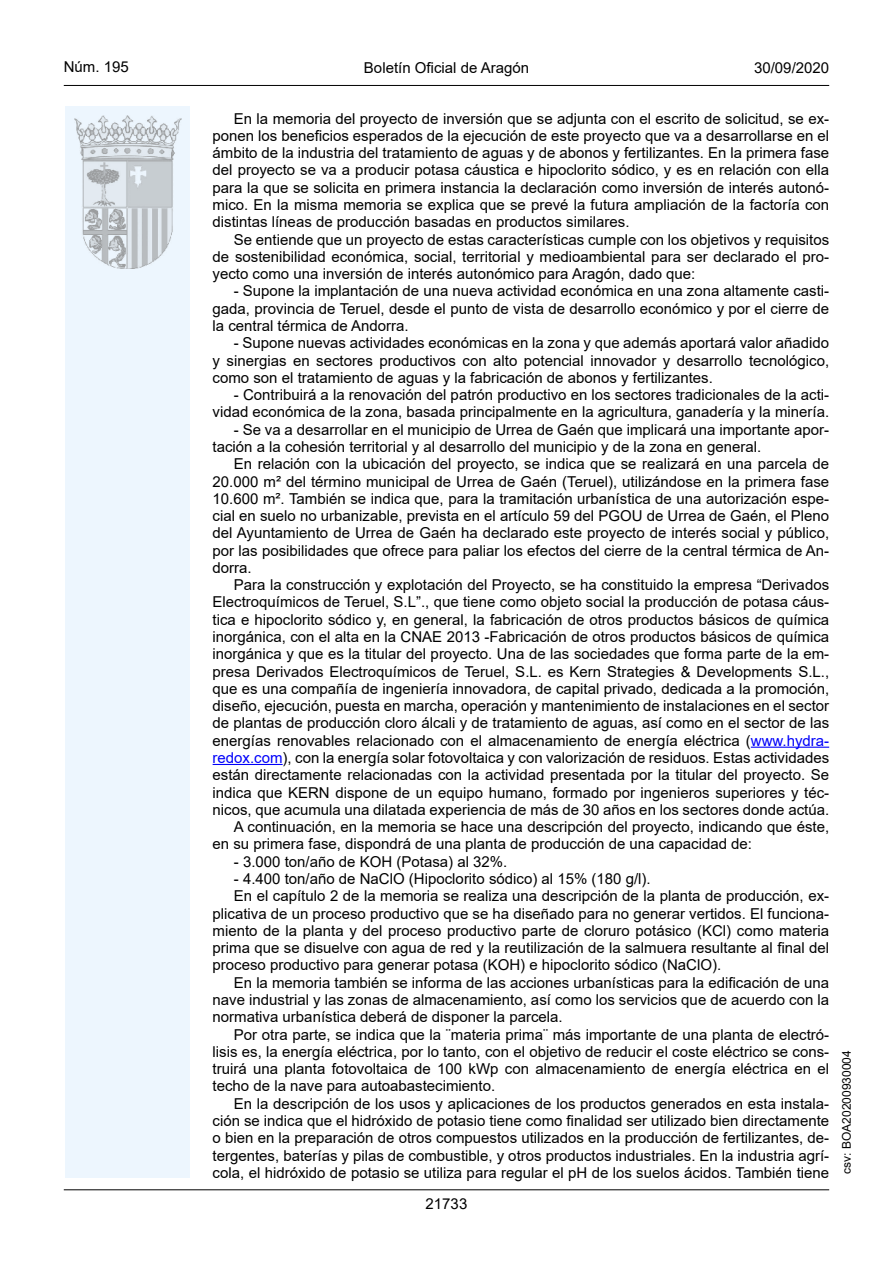
<style>
.page{position:relative;width:893px;height:1263px;background:#fff}
.page>*{position:absolute;margin:0;border:0;box-sizing:border-box;transform-origin:0 0}
.inicio_de_parrafo{font:15px/17.2px "Arial";color:#000;text-align:justify}
.t1{font:15px "Arial MT2";color:#000}
.t2{font:12px "Arial MT2";color:#000}
.s1{color:#0000fa}
</style>
<div class="page">
<div style="left:65px;top:106px;width:125px;height:1072px;background:#edf6fe"></div>
<img style="left:75px;top:115px;width:106px;height:153px">
<hr style="left:64px;top:85px;width:765px;height:1px;background:#000">
<hr style="left:64px;top:1189px;width:765px;height:1px;background:#000">
<hr style="left:751px;top:747px;width:78px;height:1px;background:#0000fa">
<hr style="left:213px;top:764px;width:70px;height:1px;background:#0000fa">
<p class="t1" style="left:64px;top:57px;width:67px">Núm. 195</p>
<p class="inicio_de_parrafo" style="left:364px;top:59px;width:167px">Boletín Oficial de Aragón</p>
<p class="t1" style="left:754px;top:57px;width:77px">30/09/2020</p>
<p class="inicio_de_parrafo" style="left:213px;top:110px;width:618px;text-indent:21px">En la memoria del proyecto de inversión que se adjunta con el escrito de solicitud, se ex&shy;ponen los beneficios esperados de la ejecución de este proyecto que va a desarrollarse en el ámbito de la industria del tratamiento de aguas y de abonos y fertilizantes. En la primera fase del proyecto se va a producir potasa cáustica e hipoclorito sódico, y es en relación con ella para la que se solicita en primera instancia la declaración como inversión de interés autonó&shy;mico. En la misma memoria se explica que se prevé la futura ampliación de la factoría con distintas líneas de producción basadas en productos similares.</p>
<p class="inicio_de_parrafo" style="left:213px;top:231px;width:618px;text-indent:21px">Se entiende que un proyecto de estas características cumple con los objetivos y requisitos de sostenibilidad económica, social, territorial y medioambiental para ser declarado el pro&shy;yecto como una inversión de interés autonómico para Aragón, dado que:</p>
<p class="inicio_de_parrafo" style="left:213px;top:282px;width:618px;text-indent:21px">- Supone la implantación de una nueva actividad económica en una zona altamente casti&shy;gada, provincia de Teruel, desde el punto de vista de desarrollo económico y por el cierre de la central térmica de Andorra.</p>
<p class="inicio_de_parrafo" style="left:213px;top:334px;width:618px;text-indent:21px">- Supone nuevas actividades económicas en la zona y que además aportará valor añadido y sinergias en sectores productivos con alto potencial innovador y desarrollo tecnológico, como son el tratamiento de aguas y la fabricación de abonos y fertilizantes.</p>
<p class="inicio_de_parrafo" style="left:213px;top:386px;width:618px;text-align:right">- Contribuirá a la renovación del patrón productivo en los sectores tradicionales de la acti&shy;vidad económica de la zona, basada principalmente en la agricultura, ganadería y la minería.</p>
<p class="inicio_de_parrafo" style="left:213px;top:421px;width:618px;text-indent:21px">- Se va a desarrollar en el municipio de Urrea de Gaén que implicará una importante apor&shy;tación a la cohesión territorial y al desarrollo del municipio y de la zona en general.</p>
<p class="inicio_de_parrafo" style="left:213px;top:455px;width:618px;text-indent:21px">En relación con la ubicación del proyecto, se indica que se realizará en una parcela de 20.000 m² del término municipal de Urrea de Gaén (Teruel), utilizándose en la primera fase 10.600 m². También se indica que, para la tramitación urbanística de una autorización espe&shy;cial en suelo no urbanizable, prevista en el artículo 59 del PGOU de Urrea de Gaén, el Pleno del Ayuntamiento de Urrea de Gaén ha declarado este proyecto de interés social y público, por las posibilidades que ofrece para paliar los efectos del cierre de la central térmica de An&shy;dorra.</p>
<p class="inicio_de_parrafo" style="left:213px;top:576px;width:618px;text-indent:21px">Para la construcción y explotación del Proyecto, se ha constituido la empresa “Derivados Electroquímicos de Teruel, S.L”., que tiene como objeto social la producción de potasa cáus&shy;tica e hipoclorito sódico y, en general, la fabricación de otros productos básicos de química inorgánica, con el alta en la CNAE 2013 -Fabricación de otros productos básicos de química inorgánica y que es la titular del proyecto. Una de las sociedades que forma parte de la em&shy;presa Derivados Electroquímicos de Teruel, S.L. es Kern Strategies &amp; Developments S.L., que es una compañía de ingeniería innovadora, de capital privado, dedicada a la promoción, diseño, ejecución, puesta en marcha, operación y mantenimiento de instalaciones en el sector de plantas de producción cloro álcali y de tratamiento de aguas, así como en el sector de las energías renovables relacionado con el almacenamiento de energía eléctrica (<span class="s1">www.hydra&shy;redox.com</span>), con la energía solar fotovoltaica y con valorización de residuos. Estas actividades están directamente relacionadas con la actividad presentada por la titular del proyecto. Se indica que KERN dispone de un equipo humano, formado por ingenieros superiores y téc&shy;nicos, que acumula una dilatada experiencia de más de 30 años en los sectores donde actúa.</p>
<p class="inicio_de_parrafo" style="left:213px;top:818px;width:618px;text-indent:21px">A continuación, en la memoria se hace una descripción del proyecto, indicando que éste, en su primera fase, dispondrá de una planta de producción de una capacidad de:</p>
<p class="inicio_de_parrafo" style="left:234px;top:853px;width:275px">- 3.000 ton/año de KOH (Potasa) al 32%.</p>
<p class="inicio_de_parrafo" style="left:234px;top:870px;width:418px">- 4.400 ton/año de NaClO (Hipoclorito sódico) al 15% (180 g/l).</p>
<p class="inicio_de_parrafo" style="left:213px;top:887px;width:618px;text-indent:21px">En el capítulo 2 de la memoria se realiza una descripción de la planta de producción, ex&shy;plicativa de un proceso productivo que se ha diseñado para no generar vertidos. El funciona&shy;miento de la planta y del proceso productivo parte de cloruro potásico (KCl) como materia prima que se disuelve con agua de red y la reutilización de la salmuera resultante al final del proceso productivo para generar potasa (KOH) e hipoclorito sódico (NaClO).</p>
<p class="inicio_de_parrafo" style="left:213px;top:974px;width:618px;text-indent:21px">En la memoria también se informa de las acciones urbanísticas para la edificación de una nave industrial y las zonas de almacenamiento, así como los servicios que de acuerdo con la normativa urbanística deberá de disponer la parcela.</p>
<p class="inicio_de_parrafo" style="left:213px;top:1025px;width:618px;text-indent:21px">Por otra parte, se indica que la ¨materia prima¨ más importante de una planta de electró&shy;lisis es, la energía eléctrica, por lo tanto, con el objetivo de reducir el coste eléctrico se cons&shy;truirá una planta fotovoltaica de 100 kWp con almacenamiento de energía eléctrica en el techo de la nave para autoabastecimiento.</p>
<p class="inicio_de_parrafo" style="left:213px;top:1095px;width:618px;text-indent:21px">En la descripción de los usos y aplicaciones de los productos generados en esta instala&shy;ción se indica que el hidróxido de potasio tiene como finalidad ser utilizado bien directamente o bien en la preparación de otros compuestos utilizados en la producción de fertilizantes, de&shy;tergentes, baterías y pilas de combustible, y otros productos industriales. En la industria agrí&shy;cola, el hidróxido de potasio se utiliza para regular el pH de los suelos ácidos. También tiene</p>
<p class="t1" style="left:426px;top:1193px;width:43px">21733</p>
<p class="t2" style="left:838px;top:1174px;width:125px;rotate:-90deg">csv: BOA20200930004</p>
</div>
